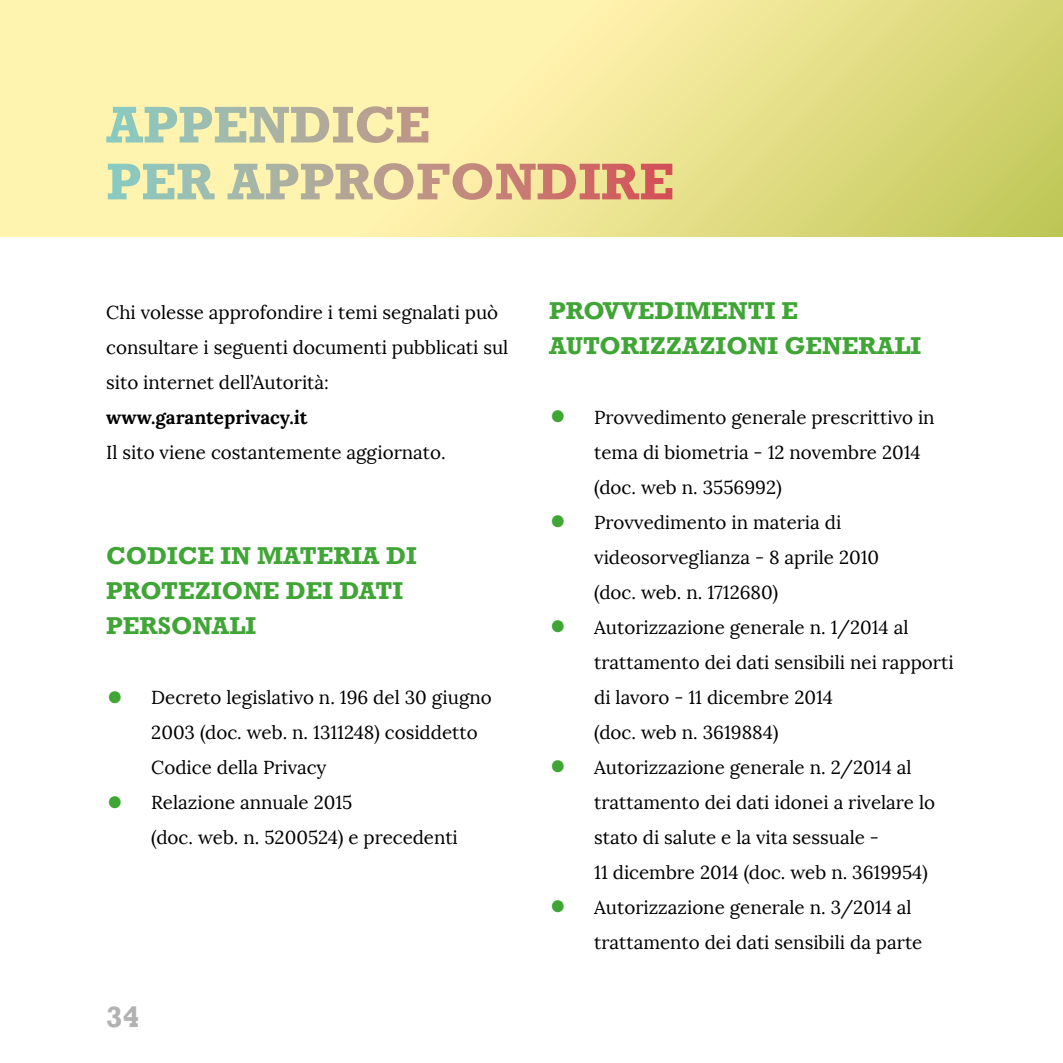
<style>
.page{position:relative;width:1063px;height:1063px;background:#fff}
.page>*{position:absolute;margin:0;border:0;box-sizing:border-box;transform-origin:0 0}
.t1{font:700 30px "Rockwell";color:#b3b2b2}
.t2{font:700 25px/35px "Rockwell";color:#3fa535}
.t3{font:18.75px/35px "Lora";color:#000}
.t4{font:700 18.75px "Lora";color:#000}
.s1{font-family:"Minion Pro";font-size:45px;color:#3fa535}
</style>
<div class="page">
<svg style="left:0;top:0;width:1063px;height:236px;background:#ede496"></svg>
<svg style="left:106px;top:106px;width:386px;height:94px;background:#ddd8a9"></svg>
<p class="t3" style="left:106px;top:295px;width:404px">Chi volesse approfondire i temi segnalati può consultare i seguenti documenti pubblicati sul sito internet dell’Autorità:</p>
<p class="t4" style="left:106px;top:405px;width:203px">www.garanteprivacy.it</p>
<p class="t3" style="left:106px;top:435px;width:341px">Il sito viene costantemente aggiornato.</p>
<h2 class="t2" style="left:106px;top:538px;width:312px">CODICE IN MATERIA DI<br>PROTEZIONE DEI DATI<br>PERSONALI</h2>
<p class="t3" style="left:151px;top:680px;width:342px;text-indent:-45px"><span class="s1">•</span> Decreto legislativo n. 196 del 30 giugno<br>2003 (doc. web. n. 1311248) cosiddetto<br>Codice della Privacy</p>
<p class="t3" style="left:151px;top:785px;width:308px;text-indent:-45px"><span class="s1">•</span> Relazione annuale 2015<br>(doc. web. n. 5200524) e precedenti</p>
<h1 class="t1" style="left:106px;top:998px;width:35px">34</h1>
<h2 class="t2" style="left:549px;top:293px;width:373px">PROVVEDIMENTI E<br>AUTORIZZAZIONI GENERALI</h2>
<p class="t3" style="left:594px;top:400px;width:342px;text-indent:-45px"><span class="s1">•</span> Provvedimento generale prescrittivo in tema di biometria - 12 novembre 2014 (doc. web n. 3556992)</p>
<p class="t3" style="left:594px;top:505px;width:287px;text-indent:-45px"><span class="s1">•</span> Provvedimento in materia di videosorveglianza - 8 aprile 2010 (doc. web. n. 1712680)</p>
<p class="t3" style="left:594px;top:610px;width:361px;text-indent:-45px"><span class="s1">•</span> Autorizzazione generale n. 1/2014 al trattamento dei dati sensibili nei rapporti di lavoro - 11 dicembre 2014<br>(doc. web n. 3619884)</p>
<p class="t3" style="left:594px;top:750px;width:342px;text-indent:-45px"><span class="s1">•</span> Autorizzazione generale n. 2/2014 al trattamento dei dati idonei a rivelare lo stato di salute e la vita sessuale -<br>11 dicembre 2014 (doc. web n. 3619954)</p>
<p class="t3" style="left:594px;top:890px;width:330px;text-indent:-45px"><span class="s1">•</span> Autorizzazione generale n. 3/2014 al trattamento dei dati sensibili da parte</p>
</div>
